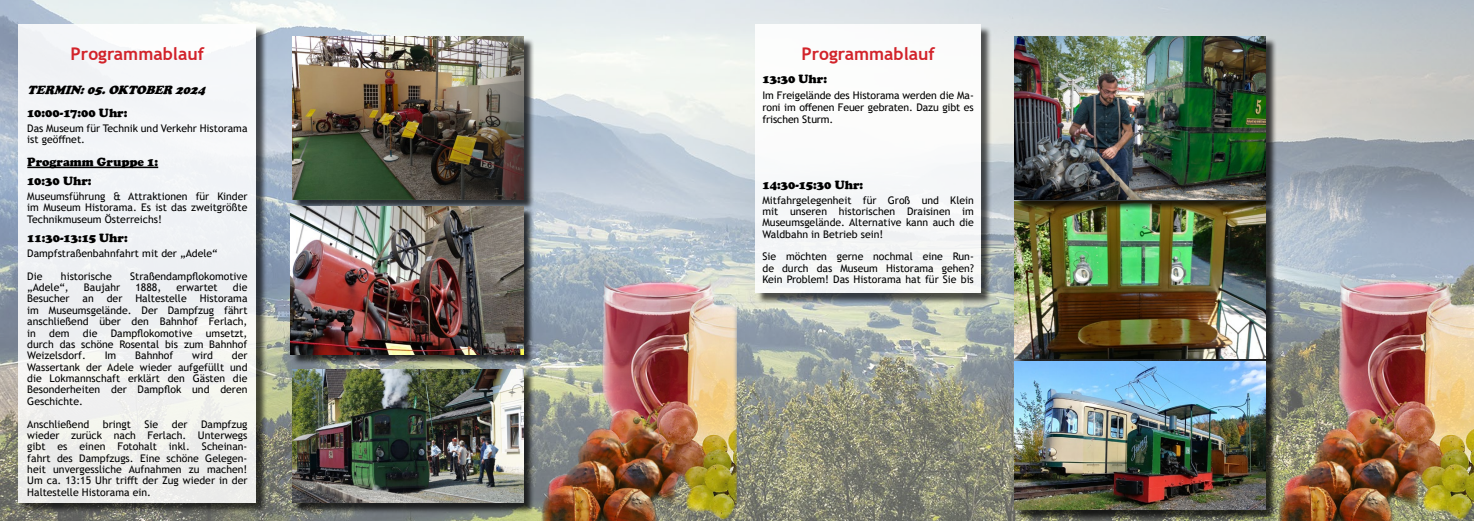
<style>
.page{position:relative;width:1474px;height:521px;background:#fff}
.page>*{position:absolute;margin:0;border:0;box-sizing:border-box;transform-origin:0 0}
.t1{font:700 17.5px "Trebuchet MS";color:#d2232a}
.t2{font:900 12.25px/19.2px "Cooper";color:#000}
.t3{font:italic 900 12.25px "Cooper";color:#000}
.t4{font:10.5px/11.4px "Trebuchet MS";color:#000;text-align:justify}
</style>
<div class="page">
<img style="left:0;top:0;width:1473px;height:521px">
<img style="left:539px;top:248px;width:198px;height:273px">
<img style="left:471px;top:367px;width:204px;height:154px">
<img style="left:1276px;top:248px;width:197px;height:273px">
<img style="left:1276px;top:367px;width:141px;height:154px">
<div style="left:19px;top:26px;width:248px;height:488px;background:#000;opacity:.75"></div>
<div style="left:18px;top:25px;width:238px;height:478px;background:#f1f3f4"></div>
<div style="left:756px;top:26px;width:235px;height:278px;background:#000;opacity:.75"></div>
<div style="left:755px;top:25px;width:225px;height:268px;background:#fff"></div>
<hr style="left:27px;top:167px;width:131px;height:1px;background:#000">
<div style="left:293px;top:38px;width:241px;height:172px;background:#000;opacity:.75"></div>
<div style="left:292px;top:37px;width:231px;height:162px;background:#fff;opacity:.87"></div>
<div style="left:291px;top:207px;width:243px;height:158px;background:#000;opacity:.75"></div>
<div style="left:290px;top:206px;width:233px;height:148px;background:#000;opacity:.1"></div>
<div style="left:293px;top:371px;width:241px;height:143px;background:#000;opacity:.75"></div>
<img style="left:292px;top:370px;width:231px;height:133px">
<div style="left:1015px;top:203px;width:261px;height:166px;background:#000;opacity:.75"></div>
<img style="left:1014px;top:202px;width:251px;height:156px">
<div style="left:1015px;top:38px;width:261px;height:172px;background:#000;opacity:.75"></div>
<img style="left:1014px;top:37px;width:251px;height:162px">
<div style="left:1015px;top:362px;width:261px;height:159px;background:#000;opacity:.75"></div>
<img style="left:1014px;top:361px;width:251px;height:149px">
<h1 class="t1" style="left:71px;top:43px;width:135px">Programmablauf</h1>
<p class="t3" style="left:27px;top:83px;width:183px">TERMIN:05.OKTOBER 2024</p>
<p class="t2" style="left:27px;top:103px;width:102px">10:00-17:00 Uhr:</p>
<p class="t4" style="left:27px;top:122px;width:222px">Das Museum für Technik und Verkehr Historama ist geöffnet.</p>
<p class="t2" style="left:27px;top:152px;width:132px">Programm Gruppe 1:<br>10:30 Uhr:</p>
<p class="t4" style="left:27px;top:191px;width:222px">Museumsführung &amp; Attraktionen für Kinder im Museum Historama. Es ist das zweitgrößte Technikmuseum Österreichs!</p>
<p class="t2" style="left:27px;top:228px;width:102px">11:30-13:15 Uhr:</p>
<p class="t4" style="left:27px;top:242px;width:192px;line-height:22.8px">Dampfstraßenbahnfahrt mit der „Adele“<br>Die</p>
<p class="t4" style="left:61px;top:270px;width:52px">historische</p>
<p class="t4" style="left:130px;top:270px;width:119px">Straßendampflokomotive</p>
<p class="t4" style="left:27px;top:282px;width:43px">„Adele“,</p>
<p class="t4" style="left:84px;top:282px;width:38px">Baujahr</p>
<p class="t4" style="left:135px;top:282px;width:27px">1888,</p>
<p class="t4" style="left:176px;top:282px;width:43px">erwartet</p>
<p class="t4" style="left:27px;top:282px;width:222px;text-indent:206px">die Besucher an der Haltestelle Historama im Museumsgelände. Der Dampfzug fährt anschließend über den Bahnhof Ferlach, in</p>
<p class="t4" style="left:49px;top:327px;width:22px">dem</p>
<p class="t4" style="left:83px;top:327px;width:16px">die</p>
<p class="t4" style="left:111px;top:327px;width:83px">Dampflokomotive</p>
<p class="t4" style="left:27px;top:327px;width:222px;text-indent:179px">umsetzt, durch das schöne Rosental bis zum Bahnhof Weizelsdorf.</p>
<p class="t4" style="left:27px;top:350px;width:222px;text-indent:204px">der Wassertank der Adele wieder aufgefüllt und die Lokmannschaft erklärt den Gästen die Besonderheiten der Dampflok und deren Geschichte.</p>
<p class="t4" style="left:27px;top:418px;width:63px">Anschließend</p>
<p class="t4" style="left:103px;top:418px;width:30px">bringt</p>
<p class="t4" style="left:144px;top:418px;width:15px">Sie</p>
<p class="t4" style="left:172px;top:418px;width:17px">der</p>
<p class="t4" style="left:105px;top:350px;width:13px">Im</p>
<p class="t4" style="left:135px;top:350px;width:40px">Bahnhof</p>
<p class="t4" style="left:192px;top:350px;width:22px">wird</p>
<p class="t4" style="left:27px;top:418px;width:222px;text-indent:174px">Dampfzug wieder zurück nach Ferlach. Unterwegs gibt es einen Fotohalt inkl. Scheinan&shy;fahrt des Dampfzugs. Eine schöne Gelegen&shy;heit unvergessliche Aufnahmen zu machen!<br>Um ca. 13:15 Uhr trifft der Zug wieder in der Haltestelle Historama ein.</p>
<h1 class="t1" style="left:801px;top:43px;width:135px">Programmablauf</h1>
<p class="t2" style="left:762px;top:69px;width:66px">13:30 Uhr:</p>
<p class="t4" style="left:762px;top:89px;width:213px;line-height:12.2px">Im Freigelände des Historama werden die Ma&shy;roni im offenen Feuer gebraten. Dazu gibt es frischen Sturm.</p>
<p class="t2" style="left:762px;top:175px;width:102px">14:30-15:30 Uhr:</p>
<p class="t4" style="left:762px;top:194px;width:213px">Mitfahrgelegenheit für Groß und Klein mit unseren historischen Draisinen im Museumsgelände. Alternative kann auch die Waldbahn in Betrieb sein!</p>
<p class="t4" style="left:762px;top:251px;width:213px">Sie möchten gerne nochmal eine Run&shy;de durch das Museum Historama gehen?<br>Kein Problem! Das Historama hat für Sie bis</p>
</div>
